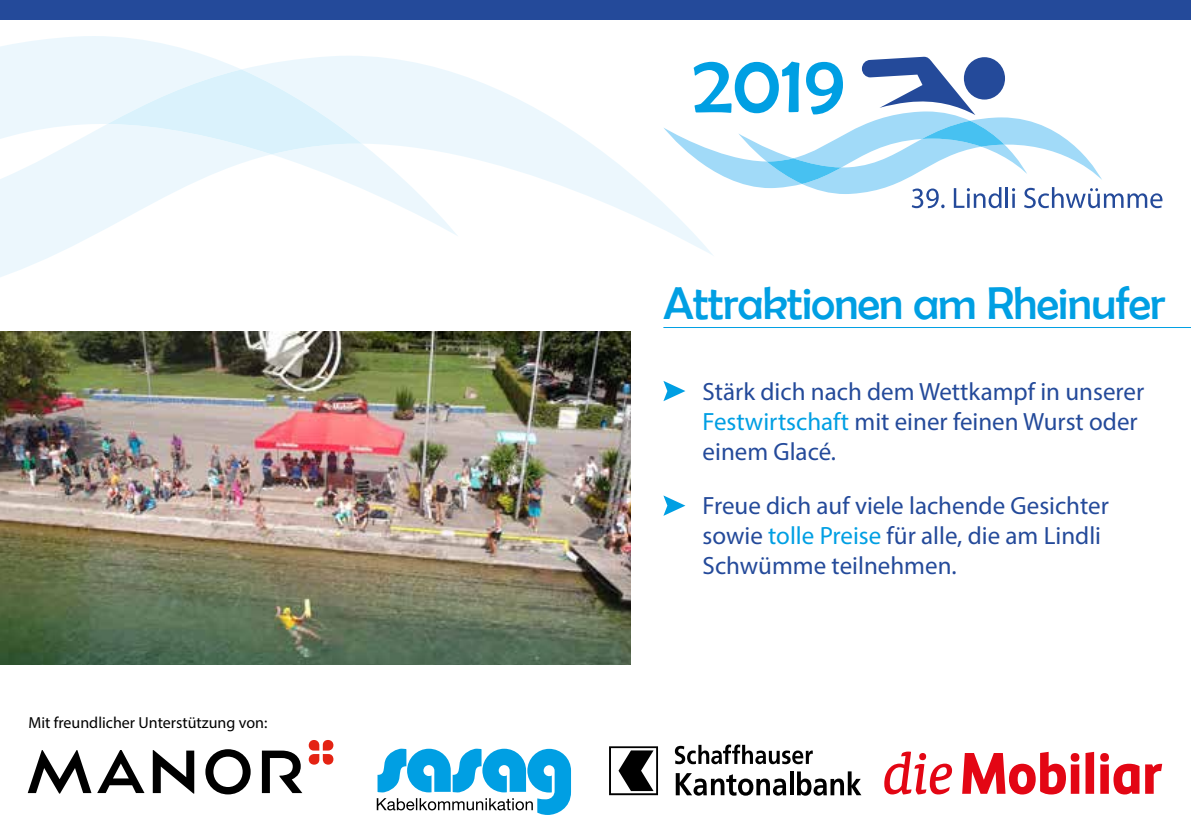
<style>
.page{position:relative;width:1191px;height:840px;background:#fff}
.page>*{position:absolute;margin:0;border:0;box-sizing:border-box;transform-origin:0 0}
.t1{font:46px "Berlin Sans FB";letter-spacing:-.015em;color:#009fe3}
.t2{font:25px/30px "Myriad Pro";color:#244a9a}
.t3{font:16px "Myriad Pro";color:#000}
.s1{color:#009fe3}
</style>
<div class="page">
<svg style="left:714px;top:57px;width:448px;height:151px"></svg>
<div style="left:0;top:0;width:1191px;height:20px;background:#244a9a"></div>
<svg style="left:0;top:36px;width:206px;height:20px;fill:#ecf7fd"></svg>
<svg style="left:0;top:56px;width:714px;height:199px"></svg>
<svg style="left:0;top:69px;width:362px;height:208px;fill:#ecf7fd"></svg>
<hr style="left:663px;top:327px;width:528px;height:1px;background:#009fe3">
<svg style="left:663px;top:381px;width:22px;height:20px"></svg>
<svg style="left:663px;top:495px;width:22px;height:20px"></svg>
<img style="left:0;top:332px;width:631px;height:332px">
<svg style="left:884px;top:751px;width:68px;height:43px"></svg>
<svg style="left:1145px;top:763px;width:17px;height:30px"></svg>
<svg style="left:1085px;top:751px;width:9px;height:42px"></svg>
<svg style="left:1100px;top:753px;width:39px;height:41px"></svg>
<svg style="left:962px;top:751px;width:117px;height:43px"></svg>
<svg style="left:377px;top:748px;width:194px;height:66px"></svg>
<svg style="left:309px;top:740px;width:24px;height:24px"></svg>
<svg style="left:262px;top:750px;width:40px;height:42px"></svg>
<svg style="left:205px;top:749px;width:46px;height:45px"></svg>
<svg style="left:153px;top:750px;width:41px;height:43px"></svg>
<svg style="left:28px;top:750px;width:63px;height:43px"></svg>
<svg style="left:97px;top:750px;width:47px;height:42px"></svg>
<hr style="left:790px;top:771px;width:3px;height:23px;background:#000">
<svg style="left:797px;top:771px;width:64px;height:24px"></svg>
<svg style="left:609px;top:746px;width:49px;height:48px"></svg>
<svg style="left:675px;top:773px;width:111px;height:22px"></svg>
<svg style="left:675px;top:744px;width:137px;height:19px"></svg>
<p class="t3" style="left:28px;top:712px;width:240px">Mit freundlicher Unterstützung von:</p>
<h1 class="t1" style="left:663px;top:278px;width:503px">Attraktionen am Rheinufer</h1>
<p class="t2" style="left:702px;top:375px;width:443px">Stärk dich nach dem Wettkampf in unserer<br><span class="s1">Festwirtschaft</span> mit einer feinen Wurst oder einem Glacé.</p>
<p class="t2" style="left:702px;top:490px;width:408px">Freue dich auf viele lachende Gesichter sowie <span class="s1">tolle Preise</span> für alle, die am Lindli<br>Schwümme teilnehmen.</p>
</div>
